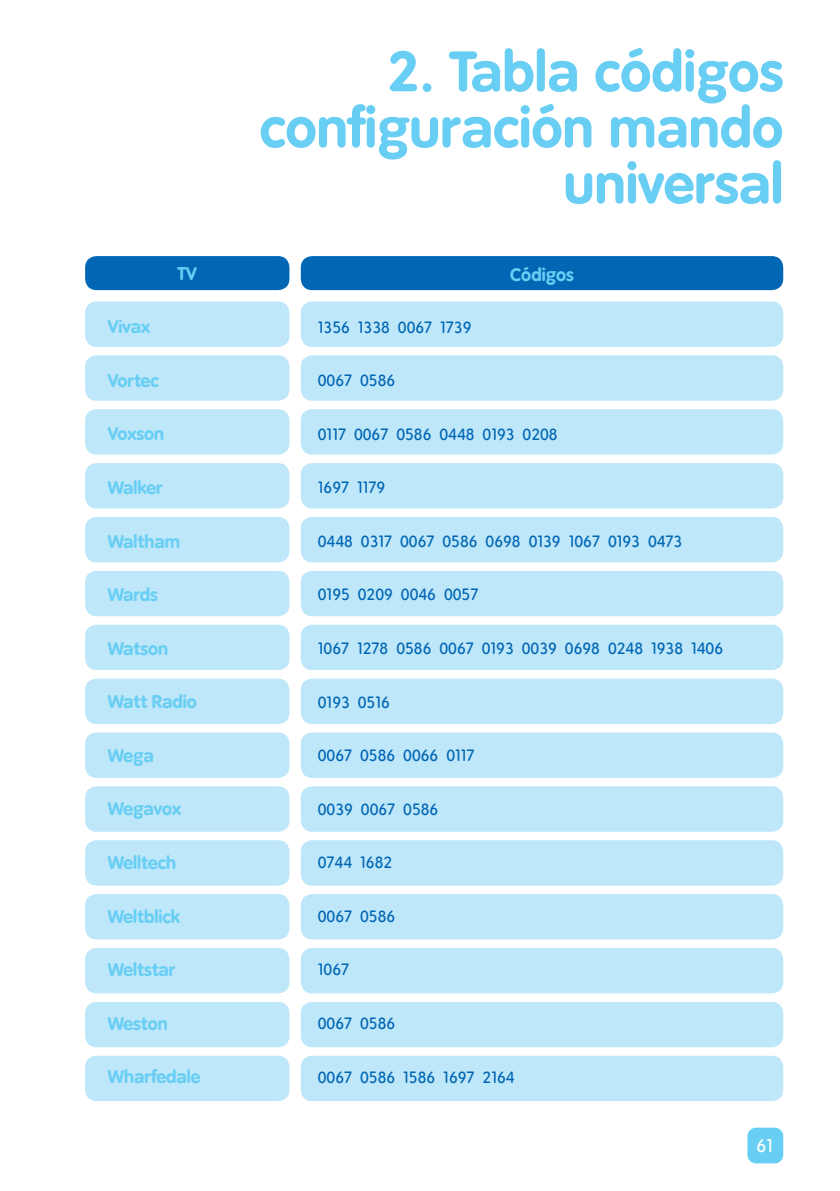
<style>
.page{position:relative;width:840px;height:1191px;background:#fff}
.page>*{position:absolute;margin:0;border:0;box-sizing:border-box;transform-origin:0 0}
.t1{font:700 56px/56px "Telecable";color:#68cef3;text-align:right}
.t2{font:700 18px "Telecable";color:#68cef3}
.t3{font:18px "Telecable";color:#fff}
.t4{font:16px "Telecable";color:#0166b3}
</style>
<div class="page">
<div style="left:747px;top:1127px;width:35px;height:36px;background:#68cef3;border-radius:9px"></div>
<div style="left:300px;top:256px;width:482px;height:34px;background:#0166b3;border-radius:11px"></div>
<div style="left:300px;top:301px;width:482px;height:46px;background:#bee7fa;border-radius:11px"></div>
<div style="left:300px;top:355px;width:482px;height:46px;background:#bee7fa;border-radius:11px"></div>
<div style="left:300px;top:409px;width:482px;height:45px;background:#bee7fa;border-radius:11px"></div>
<div style="left:300px;top:463px;width:482px;height:45px;background:#bee7fa;border-radius:11px"></div>
<div style="left:300px;top:517px;width:482px;height:45px;background:#bee7fa;border-radius:11px"></div>
<div style="left:300px;top:571px;width:482px;height:45px;background:#bee7fa;border-radius:11px"></div>
<div style="left:300px;top:625px;width:482px;height:45px;background:#bee7fa;border-radius:11px"></div>
<div style="left:300px;top:678px;width:482px;height:46px;background:#bee7fa;border-radius:11px"></div>
<div style="left:300px;top:732px;width:482px;height:46px;background:#bee7fa;border-radius:11px"></div>
<div style="left:300px;top:786px;width:482px;height:45px;background:#bee7fa;border-radius:11px"></div>
<div style="left:300px;top:840px;width:482px;height:45px;background:#bee7fa;border-radius:11px"></div>
<div style="left:300px;top:894px;width:482px;height:45px;background:#bee7fa;border-radius:11px"></div>
<div style="left:300px;top:948px;width:482px;height:45px;background:#bee7fa;border-radius:11px"></div>
<div style="left:300px;top:1002px;width:482px;height:45px;background:#bee7fa;border-radius:11px"></div>
<div style="left:300px;top:1055px;width:482px;height:46px;background:#bee7fa;border-radius:11px"></div>
<div style="left:85px;top:256px;width:204px;height:34px;background:#0166b3;border-radius:11px"></div>
<div style="left:85px;top:301px;width:204px;height:46px;background:#bee7fa;border-radius:11px"></div>
<div style="left:85px;top:355px;width:204px;height:46px;background:#bee7fa;border-radius:11px"></div>
<div style="left:85px;top:409px;width:204px;height:45px;background:#bee7fa;border-radius:11px"></div>
<div style="left:85px;top:463px;width:204px;height:45px;background:#bee7fa;border-radius:11px"></div>
<div style="left:85px;top:517px;width:204px;height:45px;background:#bee7fa;border-radius:11px"></div>
<div style="left:85px;top:571px;width:204px;height:45px;background:#bee7fa;border-radius:11px"></div>
<div style="left:85px;top:625px;width:204px;height:45px;background:#bee7fa;border-radius:11px"></div>
<div style="left:85px;top:678px;width:204px;height:46px;background:#bee7fa;border-radius:11px"></div>
<div style="left:85px;top:732px;width:204px;height:46px;background:#bee7fa;border-radius:11px"></div>
<div style="left:85px;top:786px;width:204px;height:45px;background:#bee7fa;border-radius:11px"></div>
<div style="left:85px;top:840px;width:204px;height:45px;background:#bee7fa;border-radius:11px"></div>
<div style="left:85px;top:894px;width:204px;height:45px;background:#bee7fa;border-radius:11px"></div>
<div style="left:85px;top:948px;width:204px;height:45px;background:#bee7fa;border-radius:11px"></div>
<div style="left:85px;top:1002px;width:204px;height:45px;background:#bee7fa;border-radius:11px"></div>
<div style="left:85px;top:1055px;width:204px;height:46px;background:#bee7fa;border-radius:11px"></div>
<h1 class="t1" style="left:259px;top:43px;width:525px">2. Tabla códigos configuración mando universal</h1>
<p class="t2" style="left:177px;top:263px;width:21px">TV</p>
<p class="t2" style="left:510px;top:264px;width:65px">Códigos</p>
<p class="t2" style="left:108px;top:316px;width:44px">Vivax</p>
<p class="t4" style="left:317px;top:318px;width:155px">1356 1338 0067 1739</p>
<p class="t2" style="left:108px;top:370px;width:53px">Vortec</p>
<p class="t4" style="left:317px;top:371px;width:79px">0067 0586</p>
<p class="t2" style="left:108px;top:423px;width:58px">Voxson</p>
<p class="t4" style="left:317px;top:425px;width:241px">0117 0067 0586 0448 0193 0208</p>
<p class="t2" style="left:108px;top:477px;width:56px">Walker</p>
<p class="t4" style="left:317px;top:478px;width:69px">1697 1179</p>
<p class="t2" style="left:108px;top:531px;width:74px">Waltham</p>
<p class="t4" style="left:317px;top:532px;width:366px">0448 0317 0067 0586 0698 0139 1067 0193 0473</p>
<p class="t2" style="left:108px;top:584px;width:51px">Wards</p>
<p class="t4" style="left:317px;top:585px;width:162px">0195 0209 0046 0057</p>
<p class="t2" style="left:108px;top:638px;width:62px">Watson</p>
<p class="t4" style="left:317px;top:639px;width:406px">1067 1278 0586 0067 0193 0039 0698 0248 1938 1406</p>
<p class="t2" style="left:108px;top:691px;width:91px">Watt Radio</p>
<p class="t4" style="left:317px;top:692px;width:74px">0193 0516</p>
<p class="t2" style="left:108px;top:745px;width:48px">Wega</p>
<p class="t4" style="left:317px;top:746px;width:158px">0067 0586 0066 0117</p>
<p class="t2" style="left:108px;top:798px;width:75px">Wegavox</p>
<p class="t4" style="left:317px;top:800px;width:122px">0039 0067 0586</p>
<p class="t2" style="left:108px;top:852px;width:70px">Welltech</p>
<p class="t4" style="left:317px;top:853px;width:76px">0744 1682</p>
<p class="t2" style="left:108px;top:905px;width:73px">Weltblick</p>
<p class="t4" style="left:317px;top:907px;width:79px">0067 0586</p>
<p class="t2" style="left:108px;top:959px;width:69px">Weltstar</p>
<p class="t4" style="left:317px;top:960px;width:33px">1067</p>
<p class="t2" style="left:108px;top:1012px;width:61px">Weston</p>
<p class="t4" style="left:317px;top:1014px;width:79px">0067 0586</p>
<p class="t2" style="left:108px;top:1066px;width:94px">Wharfedale</p>
<p class="t4" style="left:317px;top:1067px;width:198px">0067 0586 1586 1697 2164</p>
<p class="t3" style="left:756px;top:1134px;width:18px">61</p>
</div>
